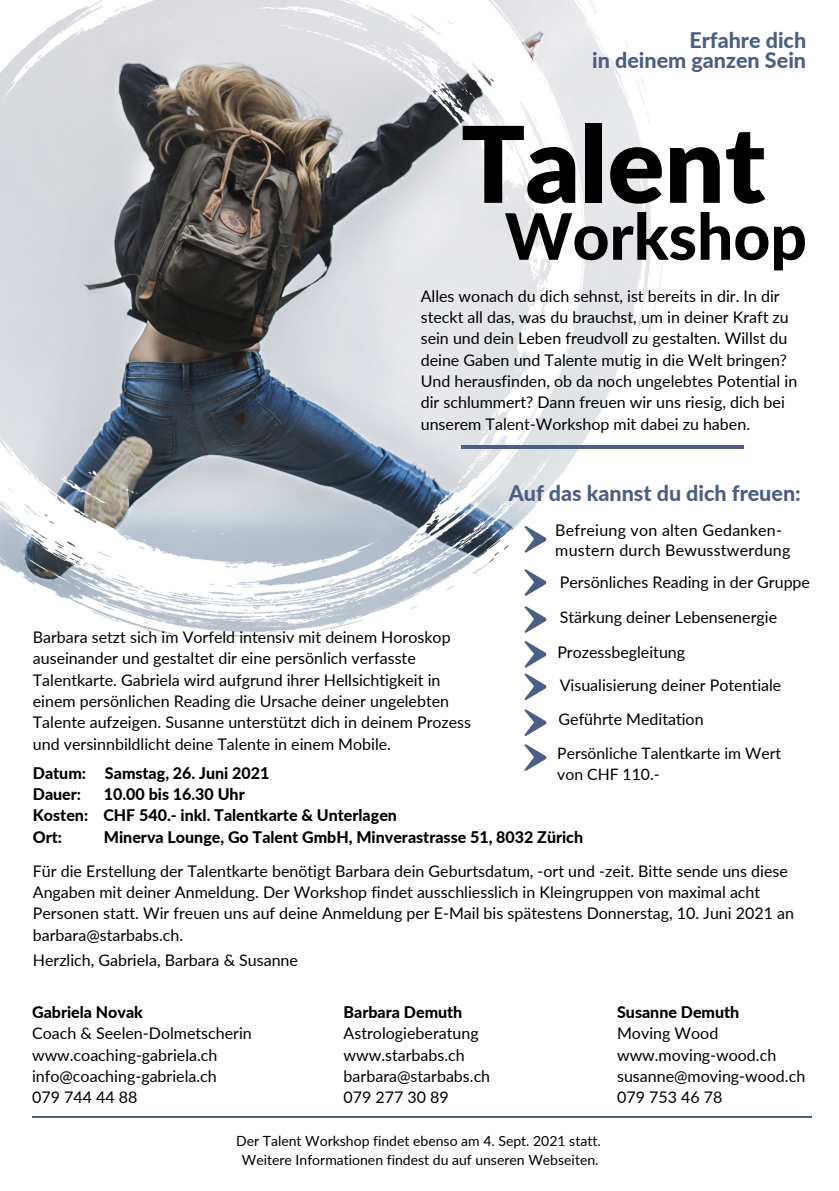
<style>
.page{position:relative;width:839px;height:1191px;background:#fff}
.page>*{position:absolute;margin:0;border:0;box-sizing:border-box;transform-origin:0 0}
.t1{font:900 105.6px "Lato";color:#000}
.t2{font:800 64px "Lato";color:#000}
.t3{font:800 21.6px/19.8px "Lato";color:#4b5f84;text-align:right}
.t4{font:16px/21.4px "Lato";color:#000}
.t5{font:800 16px/21.4px "Lato";color:#000}
.t6{font:15.8px/20.6px "Lato";color:#000}
.t7{font:14px/18.6px "Lato";color:#000;text-align:center}
</style>
<div class="page">
<img style="left:0;top:0;width:744px;height:759px">
<hr style="left:32px;top:1116px;width:780px;height:2px;background:#4b5f84">
<hr style="left:461px;top:445px;width:282px;height:3px;background:#4b5f84">
<svg style="left:524px;top:526px;width:22px;height:27px"></svg>
<svg style="left:524px;top:709px;width:22px;height:27px"></svg>
<svg style="left:524px;top:744px;width:22px;height:27px"></svg>
<svg style="left:524px;top:569px;width:22px;height:27px"></svg>
<svg style="left:524px;top:606px;width:22px;height:27px"></svg>
<svg style="left:524px;top:641px;width:22px;height:59px"></svg>
<h3 class="t3" style="left:592px;top:30px;width:215px">Erfahre dich<br>in deinem ganzen Sein</h3>
<h1 class="t1" style="left:461px;top:99px;width:306px">Talent</h1>
<h2 class="t2" style="left:504px;top:197px;width:304px">Workshop</h2>
<p class="t4" style="left:420px;top:285px;width:378px">Alles wonach du dich sehnst, ist bereits in dir. In dir steckt all das, was du brauchst, um in deiner Kraft zu sein und dein Leben freudvoll zu gestalten. Willst du deine Gaben und Talente mutig in die Welt bringen?<br>Und herausfinden, ob da noch ungelebtes Potential in dir schlummert? Dann freuen wir uns riesig, dich bei unserem Talent-Workshop mit dabei zu haben.</p>
<h3 class="t3" style="left:508px;top:483px;width:293px">Auf das kannst du dich freuen:</h3>
<p class="t4" style="left:555px;top:520px;width:237px;line-height:19.6px">Befreiung von alten Gedanken&shy;mustern durch Bewusstwerdung</p>
<p class="t4" style="left:560px;top:571px;width:252px">Persönliches Reading in der Gruppe</p>
<p class="t4" style="left:557px;top:599px;width:221px;line-height:35px">Stärkung deiner Lebensenergie<br>Prozessbegleitung</p>
<p class="t4" style="left:558px;top:668px;width:224px;line-height:33.8px">Visualisierung deiner Potentiale<br>Geführte Meditation</p>
<p class="t4" style="left:33px;top:626px;width:440px">Barbara setzt sich im Vorfeld intensiv mit deinem Horoskop auseinander und gestaltet dir eine persönlich verfasste Talentkarte. Gabriela wird aufgrund ihrer Hellsichtigkeit in einem persönlichen Reading die Ursache deiner ungelebten Talente aufzeigen. Susanne unterstützt dich in deinem Prozess und versinnbildlicht deine Talente in einem Mobile.</p>
<p class="t6" style="left:557px;top:743px;width:225px">Persönliche Talentkarte im Wert von CHF 110.-</p>
<p class="t5" style="left:33px;top:762px;width:238px">Datum: Samstag, 26. Juni 2021<br>Dauer:</p>
<p class="t5" style="left:33px;top:783px;width:365px;text-indent:71px">10.00 bis 16.30 Uhr<br>Kosten: CHF 540.- inkl. Talentkarte &amp; Unterlagen<br>Ort:</p>
<p class="t5" style="left:104px;top:826px;width:480px">Minerva Lounge, Go Talent GmbH, Minverastrasse 51, 8032 Zürich</p>
<p class="t4" style="left:33px;top:860px;width:762px">Für die Erstellung der Talentkarte benötigt Barbara dein Geburtsdatum, -ort und -zeit. Bitte sende uns diese Angaben mit deiner Anmeldung. Der Workshop findet ausschliesslich in Kleingruppen von maximal acht Personen statt. Wir freuen uns auf deine Anmeldung per E-Mail bis spätestens Donnerstag, 10. Juni 2021 an barbara@starbabs.ch.</p>
<p class="t4" style="left:33px;top:949px;width:267px">Herzlich, Gabriela, Barbara &amp; Susanne</p>
<p class="t5" style="left:32px;top:1001px;width:112px">Gabriela Novak</p>
<p class="t4" style="left:32px;top:1022px;width:221px">Coach &amp; Seelen-Dolmetscherin www.coaching-gabriela.ch info@coaching-gabriela.ch<br>079 744 44 88</p>
<p class="t5" style="left:343px;top:1001px;width:120px">Barbara Demuth</p>
<p class="t4" style="left:343px;top:1022px;width:148px">Astrologieberatung www.starbabs.ch barbara@starbabs.ch<br>079 277 30 89</p>
<p class="t7" style="left:236px;top:1131px;width:366px">Der Talent Workshop findet ebenso am 4. Sept. 2021 statt.<br>Weitere Informationen findest du auf unseren Webseiten.</p>
<p class="t5" style="left:617px;top:1001px;width:124px">Susanne Demuth</p>
<p class="t4" style="left:617px;top:1022px;width:190px">Moving Wood www.moving-wood.ch susanne@moving-wood.ch<br>079 753 46 78</p>
</div>
